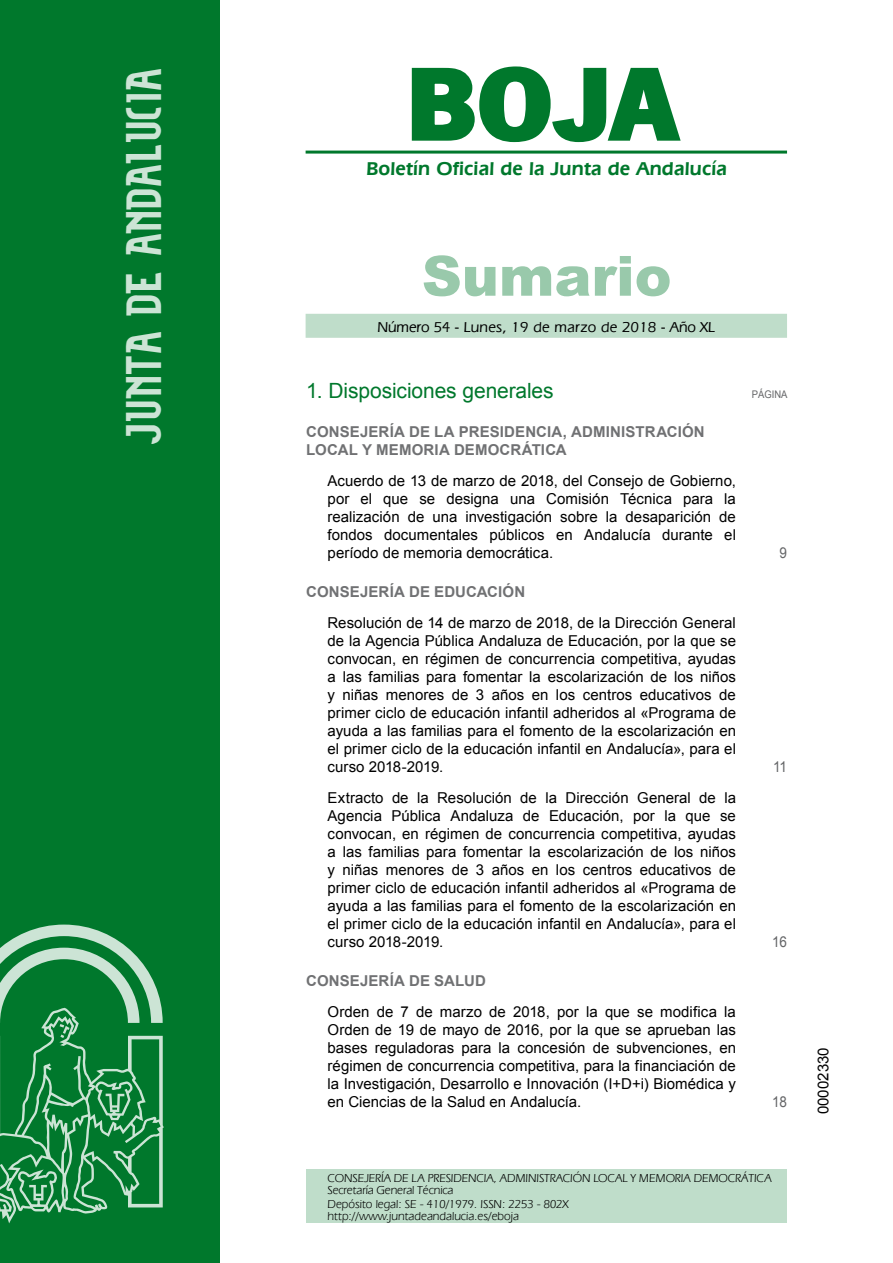
<style>
.page{position:relative;width:893px;height:1263px;background:#fff}
.page>*{position:absolute;margin:0;border:0;box-sizing:border-box;transform-origin:0 0}
.t1{font:700 105px "News Got T";color:#00782c;scale:1.14 1}
.t2{font:900 55.5px "Arial";color:#99c9ab}
.t3{font:27px "Alfabeto Andaluz Nuevo";color:#cce4d5}
.t4{font:21px "Arial";letter-spacing:-.005em;color:#00782c}
.t5{font:600 19.5px "Eras IT Cby BT";letter-spacing:.01em;color:#00782c}
.t6{font:15px/18px "Arial";color:#000;text-align:justify}
.t7{font:700 15px/18px "Arial";letter-spacing:.01em;color:#707173}
.t8{font:500 15px "Eras IT Cby BT";letter-spacing:.025em;color:#000}
.t9{font:15px "Arial";color:#646567;scale:.9 1}
.t10{font:12px/12px "Eras IT Cby BT";letter-spacing:-.01em;color:#000}
.t11{font:10.5px "Arial";color:#646567;scale:.9 1}
</style>
<div class="page">
<hr style="left:305px;top:151px;width:482px;height:3px;background:#00782c">
<div style="left:305px;top:314px;width:482px;height:24px;background:#bfddca"></div>
<div style="left:0;top:0;width:219px;height:1263px;background:#00782c"></div>
<svg style="left:0;top:925px;width:164px;height:298px"></svg>
<svg style="left:411px;top:66px;width:270px;height:77px"></svg>
<div style="left:306px;top:1169px;width:481px;height:54px;background:#bfddca"></div>
<h3 class="t3" style="left:136px;top:446px;width:379px;rotate:-90deg">JUNTA DE ANDALUCIA</h3>
<h1 class="t1" style="left:405px;top:42px;width:240px">BOJA</h1>
<h3 class="t5" style="left:366px;top:157px;width:362px">Boletín Oficial de la Junta de Andalucía</h3>
<h2 class="t2" style="left:422px;top:236px;width:251px">Sumario</h2>
<p class="t8" style="left:377px;top:317px;width:339px">Número 54 - Lunes, 19 de marzo de 2018 - Año XL</p>
<h3 class="t4" style="left:306px;top:377px;width:249px">1. Disposiciones generales</h3>
<p class="t11" style="left:751px;top:388px;width:41px">PÁGINA</p>
<p class="t7" style="left:306px;top:424px;width:400px">CONSEJERÍA DE LA PRESIDENCIA, ADMINISTRACIÓN<br>LOCAL Y MEMORIA DEMOCRÁTICA</p>
<p class="t6" style="left:327px;top:472px;width:410px">Acuerdo de 13 de marzo de 2018, del Consejo de Gobierno, por el que se designa una Comisión Técnica para la realización de una investigación sobre la desaparición de fondos documentales públicos en Andalucía durante el período de memoria democrática.</p>
<p class="t9" style="left:779px;top:543px;width:10px">9</p>
<p class="t7" style="left:306px;top:584px;width:220px">CONSEJERÍA DE EDUCACIÓN</p>
<p class="t6" style="left:327px;top:614px;width:410px">Resolución de 14 de marzo de 2018, de la Dirección General de la Agencia Pública Andaluza de Educación, por la que se convocan, en régimen de concurrencia competitiva, ayudas a las familias para fomentar la escolarización de los niños y niñas menores de 3 años en los centros educativos de primer ciclo de educación infantil adheridos al «Programa de ayuda a las familias para el fomento de la escolarización en el primer ciclo de la educación infantil en Andalucía», para el curso 2018-2019.</p>
<p class="t6" style="left:327px;top:789px;width:410px">Extracto de la Resolución de la Dirección General de la Agencia Pública Andaluza de Educación, por la que se convocan, en régimen de concurrencia competitiva, ayudas a las familias para fomentar la escolarización de los niños y niñas menores de 3 años en los centros educativos de primer ciclo de educación infantil adheridos al «Programa de ayuda a las familias para el fomento de la escolarización en el primer ciclo de la educación infantil en Andalucía», para el curso 2018-2019.</p>
<p class="t7" style="left:306px;top:972px;width:181px">CONSEJERÍA DE SALUD</p>
<p class="t6" style="left:327px;top:1003px;width:410px">Orden de 7 de marzo de 2018, por la que se modifica la Orden de 19 de mayo de 2016, por la que se aprueban las bases reguladoras para la concesión de subvenciones, en régimen de concurrencia competitiva, para la financiación de la Investigación, Desarrollo e Innovación (I+D+i) Biomédica y en Ciencias de la Salud en Andalucía.</p>
<p class="t9" style="left:773px;top:757px;width:17px">11</p>
<p class="t9" style="left:772px;top:932px;width:18px">16</p>
<p class="t9" style="left:772px;top:1092px;width:18px">18</p>
<p class="t10" style="left:327px;top:1171px;width:445px">CONSEJERÍA DE LA PRESIDENCIA, ADMINISTRACIÓN LOCAL Y MEMORIA DEMOCRÁTICA<br>Secretaría General Técnica</p>
<p class="t10" style="left:327px;top:1198px;width:243px">Depósito legal: SE - 410/1979. ISSN: 2253 - 802X http://www.juntadeandalucia.es/eboja</p>
<p class="t6" style="left:814px;top:1114px;width:68px;rotate:-90deg">00002330</p>
</div>
